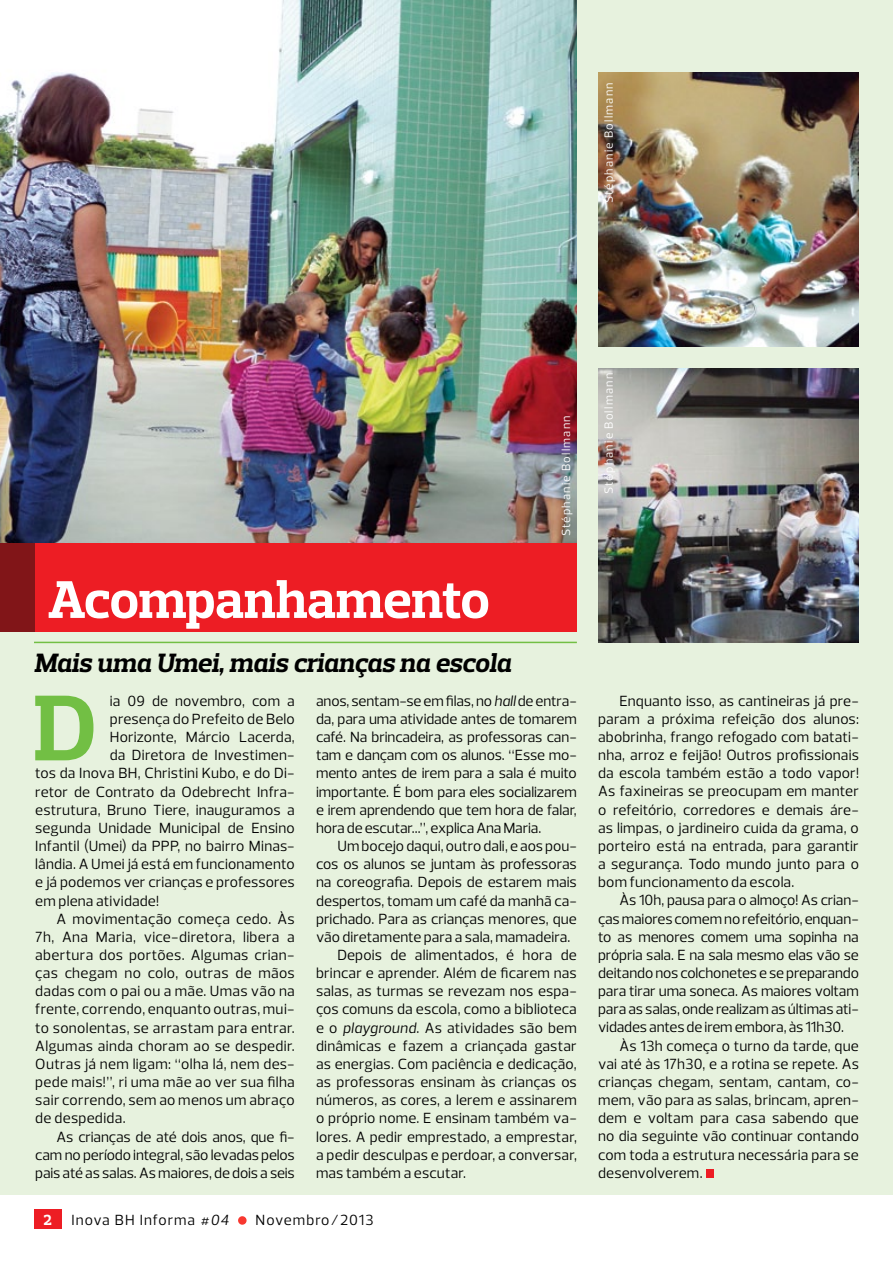
<style>
.page{position:relative;width:893px;height:1263px;background:#fff}
.page>*{position:absolute;margin:0;border:0;box-sizing:border-box;transform-origin:0 0}
.t1{font:95.1px "Odebrecht Slab";color:#72bf44}
.t2{font:54px "Odebrecht Slab";letter-spacing:-.01em;color:#fff}
.t3{font:italic 27px "Odebrecht Slab";letter-spacing:-.01em;color:#000}
.t4{font:15px/18.1px "Odebrecht Sans";letter-spacing:.01em;color:#000;text-align:justify}
.t5{font:15px "Odebrecht Sans";letter-spacing:-.01em;color:#000}
.t6{font:15px "Odebrecht Sans";letter-spacing:.065em;color:#000}
.t7{font:15px "Odebrecht Slab";color:#fff}
.t8{font:12px "Odebrecht Sans";letter-spacing:.1em;color:#fff}
.s1{font-style:italic}
</style>
<div class="page">
<div style="left:0;top:0;width:893px;height:1195px;background:#e7f2de"></div>
<div style="left:34px;top:1209px;width:28px;height:20px;background:#ed1d24"></div>
<div style="left:238px;top:1216px;width:9px;height:9px;background:#f83830;border-radius:50%"></div>
<div style="left:34px;top:541px;width:543px;height:91px;background:#ed1d24"></div>
<div style="left:0;top:541px;width:34px;height:91px;background:#811518"></div>
<hr style="left:34px;top:642px;width:543px;height:1px;background:#72bf44">
<div style="left:706px;top:1169px;width:7px;height:9px;background:#ed1d24"></div>
<img style="left:598px;top:368px;width:261px;height:274px">
<img style="left:598px;top:72px;width:261px;height:275px">
<img style="left:0;top:0;width:577px;height:542px">
<p class="t8" style="left:601px;top:203px;width:122px;rotate:-90deg">Stéphanie Bollmann</p>
<h2 class="t2" style="left:48px;top:567px;width:444px">Acompanhamento</h2>
<p class="t8" style="left:559px;top:536px;width:122px;rotate:-90deg">Stéphanie Bollmann</p>
<h3 class="t3" style="left:34px;top:646px;width:479px">Mais uma Umei, mais crianças na escola</h3>
<p class="t4" style="left:316px;top:692px;width:262px">anos, sentam-se em filas, no <span class="s1">hall</span> de entra&shy;da, para uma atividade antes de tomarem café. Na brincadeira, as professoras can&shy;tam e dançam com os alunos. “Esse mo&shy;mento antes de irem para a sala é muito importante. É bom para eles socializarem e irem aprendendo que tem hora de falar, hora de escutar...”, explica Ana Maria.</p>
<p class="t4" style="left:337px;top:837px;width:241px">Um bocejo daqui, outro dali, e aos pou-</p>
<p class="t4" style="left:316px;top:855px;width:262px">cos os alunos se juntam às professoras</p>
<p class="t4" style="left:316px;top:873px;width:262px">na coreografia. Depois de estarem mais</p>
<p class="t4" style="left:316px;top:891px;width:262px">despertos, tomam um café da manhã ca-</p>
<p class="t4" style="left:316px;top:910px;width:262px">prichado. Para as crianças menores, que</p>
<p class="t4" style="left:316px;top:928px;width:256px">vão diretamente para a sala, mamadeira.</p>
<p class="t4" style="left:337px;top:946px;width:241px">Depois de alimentados, é hora de</p>
<p class="t4" style="left:316px;top:964px;width:262px">brincar e aprender. Além de ficarem nas</p>
<p class="t4" style="left:316px;top:982px;width:262px">salas, as turmas se revezam nos espa-</p>
<p class="t4" style="left:316px;top:1000px;width:262px">ços comuns da escola, como a biblioteca</p>
<p class="t4" style="left:316px;top:1018px;width:262px">e o <span class="s1">playground</span>. As atividades são bem</p>
<p class="t4" style="left:316px;top:1037px;width:262px">dinâmicas e fazem a criançada gastar</p>
<p class="t4" style="left:316px;top:1055px;width:262px">as energias. Com paciência e dedicação,</p>
<p class="t4" style="left:316px;top:1073px;width:262px">as professoras ensinam às crianças os</p>
<p class="t4" style="left:316px;top:1091px;width:262px">números, as cores, a lerem e assinarem</p>
<p class="t4" style="left:316px;top:1109px;width:262px">o próprio nome. E ensinam também va-</p>
<p class="t4" style="left:316px;top:1127px;width:262px">lores. A pedir emprestado, a emprestar,</p>
<p class="t4" style="left:316px;top:1146px;width:262px">a pedir desculpas e perdoar, a conversar,</p>
<p class="t4" style="left:316px;top:1164px;width:151px">mas também a escutar.</p>
<h1 class="t1" style="left:34px;top:670px;width:64px">D</h1>
<p class="t4" style="left:110px;top:692px;width:186px">ia 09 de novembro, com a</p>
<p class="t4" style="left:110px;top:710px;width:186px">presença do Prefeito de Belo</p>
<p class="t4" style="left:110px;top:728px;width:186px">Horizonte, Márcio Lacerda,</p>
<p class="t4" style="left:110px;top:746px;width:186px">da Diretora de Investimen-</p>
<p class="t4" style="left:35px;top:764px;width:261px">tos da Inova BH, Christini Kubo, e do Di-</p>
<p class="t4" style="left:35px;top:783px;width:261px">retor de Contrato da Odebrecht Infra-</p>
<p class="t4" style="left:35px;top:801px;width:261px">estrutura, Bruno Tiere, inauguramos a</p>
<p class="t4" style="left:35px;top:819px;width:261px">segunda Unidade Municipal de Ensino</p>
<p class="t4" style="left:35px;top:837px;width:261px">Infantil (Umei) da PPP, no bairro Minas-</p>
<p class="t4" style="left:35px;top:855px;width:261px">lândia. A Umei já está em funcionamento</p>
<p class="t4" style="left:35px;top:873px;width:261px">e já podemos ver crianças e professores</p>
<p class="t4" style="left:35px;top:891px;width:125px">em plena atividade!</p>
<p class="t4" style="left:57px;top:910px;width:240px">A movimentação começa cedo. Às</p>
<p class="t4" style="left:35px;top:928px;width:261px">7h, Ana Maria, vice-diretora, libera a</p>
<p class="t4" style="left:35px;top:946px;width:261px">abertura dos portões. Algumas crian-</p>
<p class="t4" style="left:35px;top:964px;width:261px">ças chegam no colo, outras de mãos</p>
<p class="t4" style="left:35px;top:982px;width:261px">dadas com o pai ou a mãe. Umas vão na</p>
<p class="t4" style="left:35px;top:1000px;width:261px">frente, correndo, enquanto outras, mui-</p>
<p class="t4" style="left:35px;top:1018px;width:261px">to sonolentas, se arrastam para entrar.</p>
<p class="t4" style="left:35px;top:1037px;width:261px">Algumas ainda choram ao se despedir.</p>
<p class="t4" style="left:35px;top:1055px;width:261px">Outras já nem ligam: “olha lá, nem des-</p>
<p class="t4" style="left:35px;top:1073px;width:261px">pede mais!”, ri uma mãe ao ver sua filha</p>
<p class="t4" style="left:35px;top:1091px;width:261px">sair correndo, sem ao menos um abraço</p>
<p class="t4" style="left:35px;top:1109px;width:92px">de despedida.</p>
<p class="t5" style="left:57px;top:1127px;width:240px">As crianças de até dois anos, que fi-</p>
<p class="t5" style="left:35px;top:1145px;width:261px">cam no período integral, são levadas pelos</p>
<p class="t5" style="left:35px;top:1163px;width:261px">pais até as salas. As maiores, de dois a seis</p>
<p class="t7" style="left:44px;top:1210px;width:9px">2</p>
<p class="t6" style="left:71px;top:1210px;width:159px">Inova BH Informa <span class="s1">#04</span></p>
<p class="t6" style="left:256px;top:1210px;width:120px">Novembro/2013</p>
<p class="t8" style="left:601px;top:494px;width:122px;rotate:-90deg">Stéphanie Bollmann</p>
<p class="t4" style="left:598px;top:692px;width:262px;text-indent:21px">Enquanto isso, as cantineiras já pre&shy;param a próxima refeição dos alunos: abobrinha, frango refogado com batati&shy;nha, arroz e feijão! Outros profissionais da escola também estão a todo vapor!<br>As faxineiras se preocupam em manter o refeitório, corredores e demais áre&shy;as limpas, o jardineiro cuida da grama, o porteiro está na entrada, para garantir a segurança. Todo mundo junto para o bom funcionamento da escola.</p>
<p class="t4" style="left:598px;top:891px;width:262px;text-indent:21px">Às 10h, pausa para o almoço! As crian&shy;ças maiores comem no refeitório, enquan&shy;to as menores comem uma sopinha na própria sala. E na sala mesmo elas vão se deitando nos colchonetes e se preparando para tirar uma soneca. As maiores voltam para as salas, onde realizam as últimas ati&shy;vidades antes de irem embora, às 11h30.</p>
<p class="t4" style="left:598px;top:1036px;width:262px;text-indent:21px">Às 13h começa o turno da tarde, que vai até às 17h30, e a rotina se repete. As crianças chegam, sentam, cantam, co&shy;mem, vão para as salas, brincam, apren&shy;dem e voltam para casa sabendo que no dia seguinte vão continuar contando com toda a estrutura necessária para se desenvolverem.</p>
</div>
